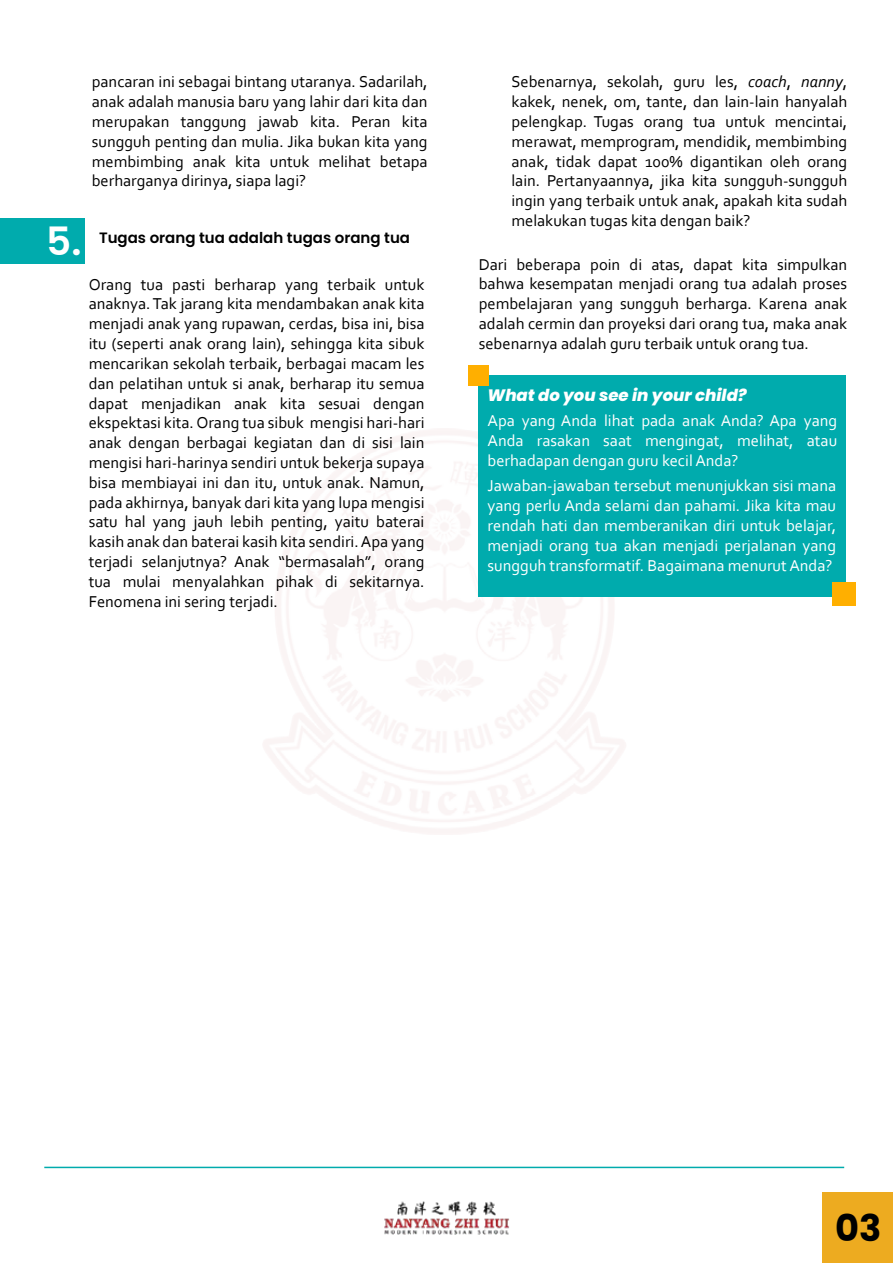
<style>
.page{position:relative;width:893px;height:1263px;background:#fff}
.page>*{position:absolute;margin:0;border:0;box-sizing:border-box;transform-origin:0 0}
.t1{font:600 39px "Poppins";color:#fff}
.t2{font:700 36.9px "Poppins";color:#000}
.t3{font:16.5px/19.8px "Corbel";color:#000;text-align:justify}
.t4{font:16.5px/19.8px "Corbel";color:#fff;text-align:justify}
.t5{font:italic 800 16.5px "Poppins";color:#fff}
.t6{font:600 15px "Poppins";color:#000}
.s1{font-style:italic}
</style>
<div class="page">
<img style="left:264px;top:429px;width:363px;height:404px">
<div style="left:479px;top:375px;width:367px;height:221px;background:#00abad"></div>
<img style="left:384px;top:1201px;width:125px;height:34px">
<hr style="left:44px;top:1167px;width:800px;height:1px;background:#00abad">
<div style="left:822px;top:1192px;width:71px;height:71px;background:#edab20"></div>
<div style="left:0;top:218px;width:84px;height:46px;background:#00abad"></div>
<div style="left:832px;top:582px;width:24px;height:23px;background:#ffaf00"></div>
<div style="left:468px;top:365px;width:21px;height:21px;background:#ffaf00"></div>
<p class="t3" style="left:92px;top:72px;width:337px">pancaran ini sebagai bintang utaranya. Sadarilah, anak adalah manusia baru yang lahir dari kita dan merupakan tanggung jawab kita. Peran kita sungguh penting dan mulia. Jika bukan kita yang membimbing anak kita untuk melihat betapa berharganya dirinya, siapa lagi?</p>
<h1 class="t1" style="left:46px;top:218px;width:37px">5.</h1>
<p class="t6" style="left:99px;top:229px;width:313px">Tugas orang tua adalah tugas orang tua</p>
<p class="t3" style="left:89px;top:274px;width:337px">Orang tua pasti berharap yang terbaik untuk anaknya. Tak jarang kita mendambakan anak kita menjadi anak yang rupawan, cerdas, bisa ini, bisa itu (seperti anak orang lain), sehingga kita sibuk mencarikan sekolah terbaik, berbagai macam les dan pelatihan untuk si anak, berharap itu semua dapat menjadikan anak kita sesuai dengan ekspektasi kita. Orang tua sibuk mengisi hari-hari anak dengan berbagai kegiatan dan di sisi lain mengisi hari-harinya sendiri untuk bekerja supaya bisa membiayai ini dan itu, untuk anak. Namun, pada akhirnya, banyak dari kita yang lupa mengisi satu hal yang jauh lebih penting, yaitu baterai kasih anak dan baterai kasih kita sendiri. Apa yang terjadi selanjutnya? Anak “bermasalah”, orang tua mulai menyalahkan pihak di sekitarnya.<br>Fenomena ini sering terjadi.</p>
<p class="t3" style="left:511px;top:72px;width:337px">Sebenarnya, sekolah, guru les, <span class="s1">coach</span>, <span class="s1">nanny</span>, kakek, nenek, om, tante, dan lain-lain hanyalah pelengkap. Tugas orang tua untuk mencintai, merawat, memprogram, mendidik, membimbing anak, tidak dapat 100% digantikan oleh orang lain. Pertanyaannya, jika kita sungguh-sungguh ingin yang terbaik untuk anak, apakah kita sudah melakukan tugas kita dengan baik?</p>
<p class="t3" style="left:479px;top:254px;width:370px">Dari beberapa poin di atas, dapat kita simpulkan bahwa kesempatan menjadi orang tua adalah proses pembelajaran yang sungguh berharga. Karena anak adalah cermin dan proyeksi dari orang tua, maka anak sebenarnya adalah guru terbaik untuk orang tua.</p>
<p class="t5" style="left:488px;top:386px;width:261px">What do you see in your child?</p>
<p class="t4" style="left:488px;top:411px;width:351px">Apa yang Anda lihat pada anak Anda? Apa yang Anda rasakan saat mengingat, melihat, atau berhadapan dengan guru kecil Anda?</p>
<p class="t4" style="left:488px;top:476px;width:350px">Jawaban-jawaban tersebut menunjukkan sisi mana yang perlu Anda selami dan pahami. Jika kita mau rendah hati dan memberanikan diri untuk belajar, menjadi orang tua akan menjadi perjalanan yang sungguh transformatif. Bagaimana menurut Anda?</p>
<h2 class="t2" style="left:835px;top:1206px;width:48px">03</h2>
</div>
